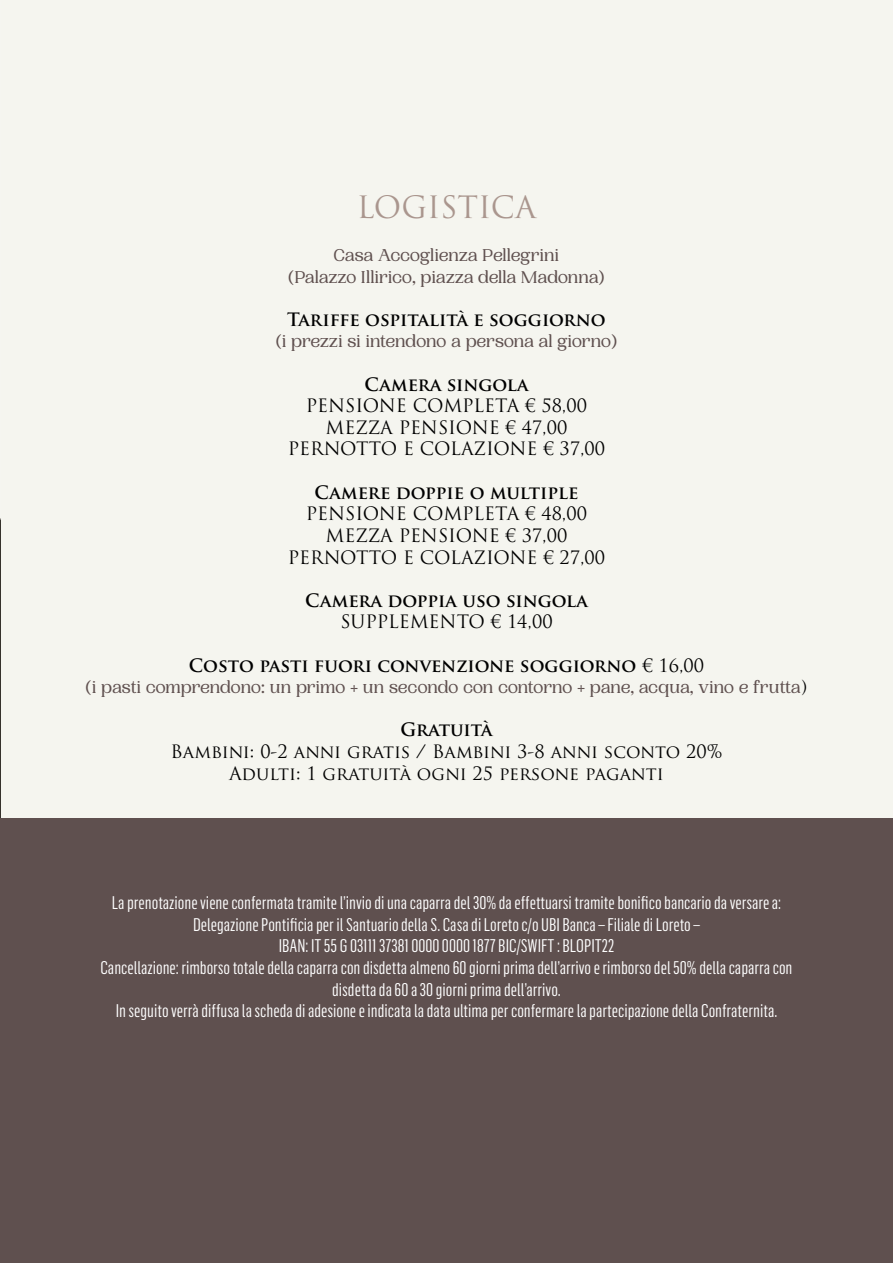
<style>
.page{position:relative;width:893px;height:1263px;background:#f5f5ef}
.page>*{position:absolute;margin:0;border:0;box-sizing:border-box;transform-origin:0 0}
.t1{font:30px "Trajan Pro";color:#aa968e}
.t2{font:18px/21.6px "Flama Cond";color:#fff;text-align:center}
.t3{font:18px/21.6px "Trajan Pro";color:#000;text-align:center}
.t4{font:18px/21.6px "PP Woodland";letter-spacing:-.02em;color:#5f504f;text-align:center}
.t5{font:700 18px "Trajan Pro";color:#000}
.t6{font:700 18px "Trajan Pro";letter-spacing:-.02em;color:#000}
.s1{font-weight:400}
.s2{font-family:"Trajan Pro";color:#000}
</style>
<div class="page">
<img style="left:0;top:518px;width:1px;height:301px">
<div style="left:0;top:819px;width:893px;height:444px;background:#5f504f"></div>
<h1 class="t1" style="left:357px;top:188px;width:181px">LOGISTICA</h1>
<p class="t4" style="left:288px;top:244px;width:318px">Casa Accoglienza Pellegrini<br>(Palazzo Illirico, piazza della Madonna)</p>
<p class="t5" style="left:287px;top:308px;width:320px">Tariffe ospitalità e soggiorno</p>
<p class="t4" style="left:276px;top:331px;width:343px">(i prezzi si intendono a persona al giorno)</p>
<p class="t5" style="left:364px;top:373px;width:166px">Camera singola</p>
<p class="t3" style="left:288px;top:395px;width:319px">PENSIONE COMPLETA € 58,00<br>MEZZA PENSIONE € 47,00<br>PERNOTTO E COLAZIONE € 37,00</p>
<p class="t5" style="left:314px;top:481px;width:266px">Camere doppie o multiple</p>
<p class="t3" style="left:288px;top:503px;width:319px">PENSIONE COMPLETA € 48,00<br>MEZZA PENSIONE € 37,00<br>PERNOTTO E COLAZIONE € 27,00</p>
<p class="t5" style="left:305px;top:589px;width:284px">Camera doppia uso singola</p>
<p class="t3" style="left:340px;top:611px;width:214px">SUPPLEMENTO € 14,00</p>
<p class="t5" style="left:189px;top:654px;width:517px">Costo pasti fuori convenzione soggiorno <span class="s1">€ 16,00</span></p>
<p class="t4" style="left:86px;top:676px;width:723px">(i pasti comprendono: un primo + un secondo con contorno + pane, acqua, vino e frutta<span class="s2">)</span></p>
<p class="t6" style="left:401px;top:719px;width:93px">Gratuità</p>
<p class="t3" style="left:171px;top:740px;width:553px">Bambini: 0-2 anni gratis / Bambini 3-8 anni sconto 20%<br>Adulti: 1 gratuità ogni 25 persone paganti</p>
<p class="t2" style="left:100px;top:891px;width:693px">La prenotazione viene confermata tramite l’invio di una caparra del 30% da effettuarsi tramite bonifico bancario da versare a:<br>Delegazione Pontificia per il Santuario della S. Casa di Loreto c/o UBI Banca – Filiale di Loreto –<br>IBAN: IT 55 G 03111 37381 0000 0000 1877 BIC/SWIFT : BLOPIT22<br>Cancellazione: rimborso totale della caparra con disdetta almeno 60 giorni prima dell’arrivo e rimborso del 50% della caparra con disdetta da 60 a 30 giorni prima dell’arrivo.<br>In seguito verrà diffusa la scheda di adesione e indicata la data ultima per confermare la partecipazione della Confraternita.</p>
</div>
